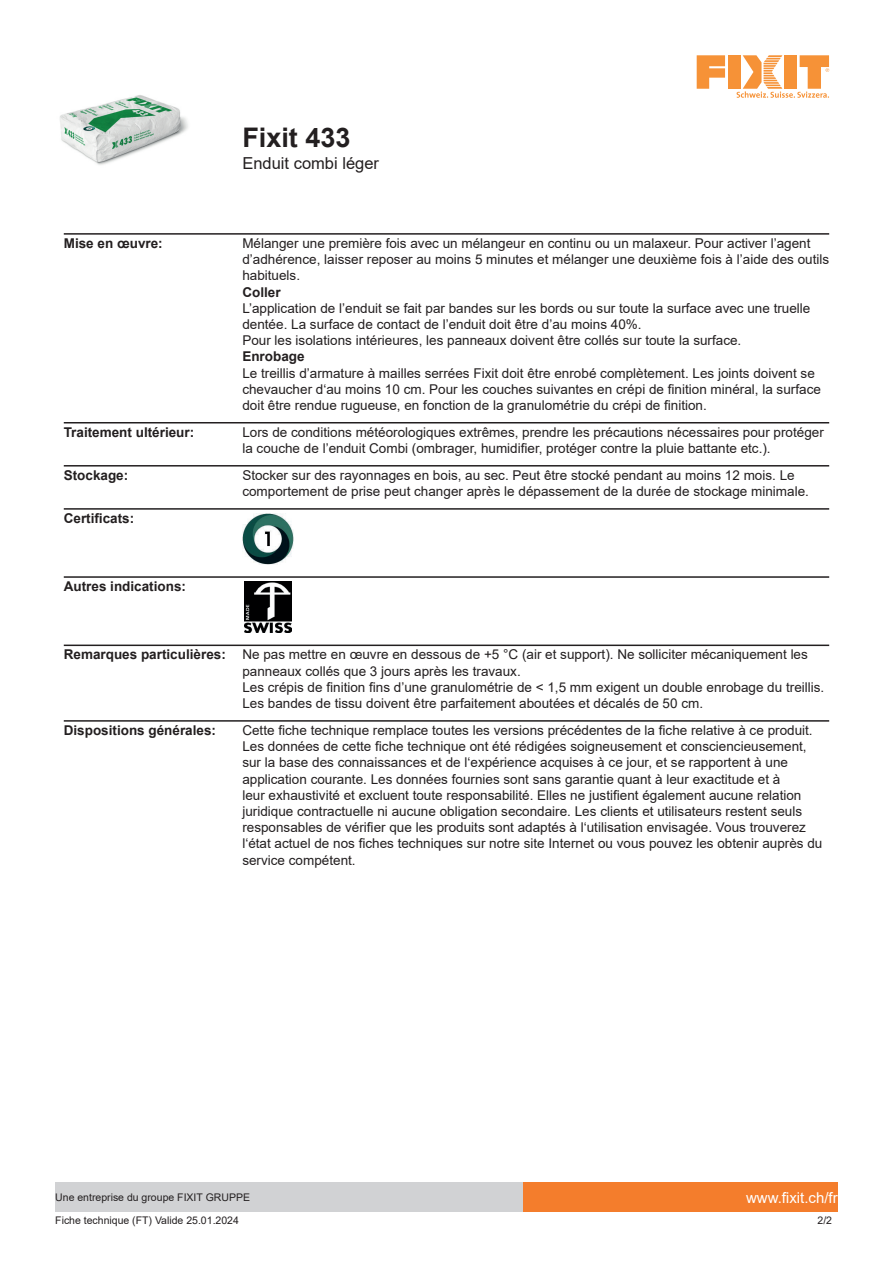
<style>
.page{position:relative;width:893px;height:1263px;background:#fff}
.page>*{position:absolute;margin:0;border:0;box-sizing:border-box;transform-origin:0 0}
.t1{font:700 27px "Arial";color:#231f20}
.t2{font:16.5px "Arial";color:#231f20}
.t3{font:15px "Arial";color:#fff}
.t4{font:13.5px/16.2px "Arial";color:#231f20}
.t5{font:700 13.5px "Arial";color:#231f20}
.t6{font:10.5px "Arial";color:#231f20}
.s1{font-weight:700}
</style>
<div class="page">
<img style="left:60px;top:95px;width:128px;height:70px">
<svg style="left:697px;top:55px;width:28px;height:34px"></svg>
<div style="left:728px;top:55px;width:12px;height:34px;background:#f69237"></div>
<svg style="left:737px;top:55px;width:92px;height:43px"></svg>
<div style="left:523px;top:1182px;width:315px;height:30px;background:#f47d2c"></div>
<div style="left:55px;top:1182px;width:468px;height:30px;background:#d1d2d4"></div>
<hr style="left:64px;top:233px;width:765px;height:2px;background:#231f20">
<hr style="left:64px;top:422px;width:765px;height:1px;background:#231f20">
<hr style="left:64px;top:465px;width:765px;height:1px;background:#231f20">
<hr style="left:64px;top:508px;width:765px;height:2px;background:#231f20">
<img style="left:242px;top:513px;width:51px;height:51px">
<hr style="left:64px;top:576px;width:765px;height:2px;background:#231f20">
<img style="left:245px;top:581px;width:46px;height:51px">
<hr style="left:64px;top:644px;width:765px;height:2px;background:#231f20">
<hr style="left:64px;top:720px;width:765px;height:2px;background:#231f20">
<h1 class="t1" style="left:242px;top:119px;width:110px">Fixit 433</h1>
<p class="t2" style="left:242px;top:152px;width:138px">Enduit combi léger</p>
<p class="t5" style="left:64px;top:234px;width:101px">Mise en œuvre:</p>
<p class="t4" style="left:242px;top:235px;width:588px">Mélanger une première fois avec un mélangeur en continu ou un malaxeur. Pour activer l’agent d’adhérence, laisser reposer au moins 5 minutes et mélanger une deuxième fois à l’aide des outils habituels.</p>
<p class="t5" style="left:242px;top:282px;width:40px">Coller</p>
<p class="t4" style="left:242px;top:300px;width:570px">L’application de l’enduit se fait par bandes sur les bords ou sur toute la surface avec une truelle dentée. La surface de contact de l’enduit doit être d’au moins 40%.<br>Pour les isolations intérieures, les panneaux doivent être collés sur toute la surface.</p>
<p class="t5" style="left:242px;top:347px;width:64px">Enrobage</p>
<p class="t4" style="left:242px;top:365px;width:580px">Le treillis d’armature à mailles serrées Fixit doit être enrobé complètement. Les joints doivent se chevaucher d‘au moins 10 cm. Pour les couches suivantes en crépi de finition minéral, la surface doit être rendue rugueuse, en fonction de la granulométrie du crépi de finition.</p>
<p class="t5" style="left:64px;top:423px;width:132px">Traitement ultérieur:</p>
<p class="t4" style="left:242px;top:424px;width:583px">Lors de conditions météorologiques extrêmes, prendre les précautions nécessaires pour protéger la couche de l’enduit Combi (ombrager, humidifier, protéger contre la pluie battante etc.).</p>
<p class="t5" style="left:64px;top:466px;width:66px">Stockage:</p>
<p class="t4" style="left:242px;top:467px;width:568px">Stocker sur des rayonnages en bois, au sec. Peut être stocké pendant au moins 12 mois. Le comportement de prise peut changer après le dépassement de la durée de stockage minimale.</p>
<p class="t5" style="left:64px;top:509px;width:72px">Certificats:</p>
<p class="t5" style="left:64px;top:577px;width:124px">Autres indications:</p>
<p class="t4" style="left:242px;top:646px;width:583px;text-indent:-179px"><span class="s1">Remarques particulières:</span> Ne pas mettre en œuvre en dessous de +5 °C (air et support). Ne solliciter mécaniquement les panneaux collés que 3 jours après les travaux.<br>Les crépis de finition fins d’une granulométrie de &lt; 1,5 mm exigent un double enrobage du treillis.<br>Les bandes de tissu doivent être parfaitement aboutées et décalés de 50 cm.</p>
<p class="t5" style="left:64px;top:721px;width:154px">Dispositions générales:</p>
<p class="t4" style="left:242px;top:722px;width:582px">Cette fiche technique remplace toutes les versions précédentes de la fiche relative à ce produit.<br>Les données de cette fiche technique ont été rédigées soigneusement et consciencieusement, sur la base des connaissances et de l‘expérience acquises à ce jour, et se rapportent à une application courante. Les données fournies sont sans garantie quant à leur exactitude et à<br>leur exhaustivité et excluent toute responsabilité. Elles ne justifient également aucune relation juridique contractuelle ni aucune obligation secondaire. Les clients et utilisateurs restent seuls responsables de vérifier que les produits sont adaptés à l‘utilisation envisagée. Vous trouverez l‘état actuel de nos fiches techniques sur notre site Internet ou vous pouvez les obtenir auprès du service compétent.</p>
<p class="t6" style="left:55px;top:1190px;width:196px">Une entreprise du groupe FIXIT GRUPPE</p>
<p class="t3" style="left:746px;top:1187px;width:93px">www.fixit.ch/fr</p>
<p class="t6" style="left:55px;top:1213px;width:185px">Fiche technique (FT) Valide 25.01.2024</p>
<p class="t6" style="left:817px;top:1213px;width:16px">2/2</p>
</div>
